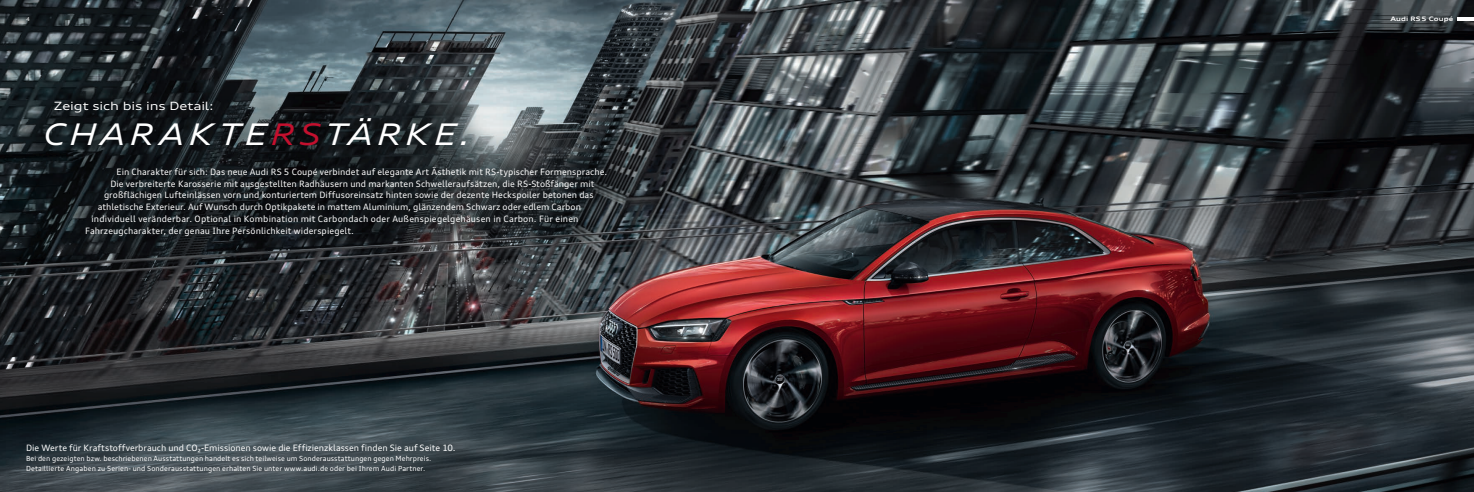
<style>
.page{position:relative;width:1474px;height:492px;background:#fff}
.page>*{position:absolute;margin:0;border:0;box-sizing:border-box;transform-origin:0 0}
.t1{font:italic expanded 29.75px "Audi Type";letter-spacing:.125em;color:#fff}
.t2{font:expanded 11.38px "Audi Type";letter-spacing:-.01em;color:#fff}
.t3{font:8.75px "Audi Type";letter-spacing:.005em;color:#fff}
.t4{font:7px/9.6px "Audi Type";letter-spacing:.01em;color:#fff}
.t5{font:700 expanded 6.12px "Audi Type";letter-spacing:.02em;color:#fff}
.t6{font:5.25px "Audi Type";color:#fff}
.s1{color:#c3102e}
</style>
<div class="page">
<img style="left:0;top:0;width:1473px;height:491px">
<hr style="left:1456px;top:17px;width:17px;height:4px;background:#fff">
<p class="t6" style="left:26px;top:16px;width:5px">4</p>
<p class="t5" style="left:1390px;top:15px;width:64px">Audi RS5 Coupé</p>
<h2 class="t2" style="left:54px;top:98px;width:161px">Zeigt sich bis ins Detail:</h2>
<h1 class="t1" style="left:43px;top:116px;width:428px">CHARAKTE<span class="s1">RS</span>TÄRKE.</h1>
<p class="t3" style="left:117px;top:166px;width:492px">Ein Charakter für sich: Das neue Audi RS 5 Coupé verbindet auf elegante Art Ästhetik mit RS-typischer Formensprache.</p>
<p class="t3" style="left:110px;top:178px;width:485px">Die verbreiterte Karosserie mit ausgestellten Radhäusern und markanten Schwelleraufsätzen, die RS-Stoßfänger mit</p>
<p class="t3" style="left:104px;top:189px;width:491px">großflächigen Lufteinlässen vorn und konturiertem Diffusoreinsatz hinten sowie der dezente Heckspoiler betonen das</p>
<p class="t3" style="left:98px;top:201px;width:485px">athletische Exterieur. Auf Wunsch durch Optikpakete in mattem Aluminium, glänzendem Schwarz oder edlem Carbon</p>
<p class="t3" style="left:91px;top:213px;width:488px">individuell veränderbar. Optional in Kombination mit Carbondach oder Außenspiegelgehäusen in Carbon. Für einen</p>
<p class="t3" style="left:85px;top:225px;width:270px">Fahrzeugcharakter, der genau Ihre Persönlichkeit widerspiegelt.</p>
<p class="t3" style="left:26px;top:442px;width:431px">Die Werte für Kraftstoffverbrauch und CO₂-Emissionen sowie die Effizienzklassen finden Sie auf Seite 10.</p>
<p class="t4" style="left:26px;top:453px;width:407px">Bei den gezeigten bzw. beschriebenen Ausstattungen handelt es sich teilweise um Sonderausstattungen gegen Mehrpreis.<br>Detaillierte Angaben zu Serien- und Sonderausstattungen erhalten Sie unter www.audi.de oder bei Ihrem Audi Partner.</p>
</div>
